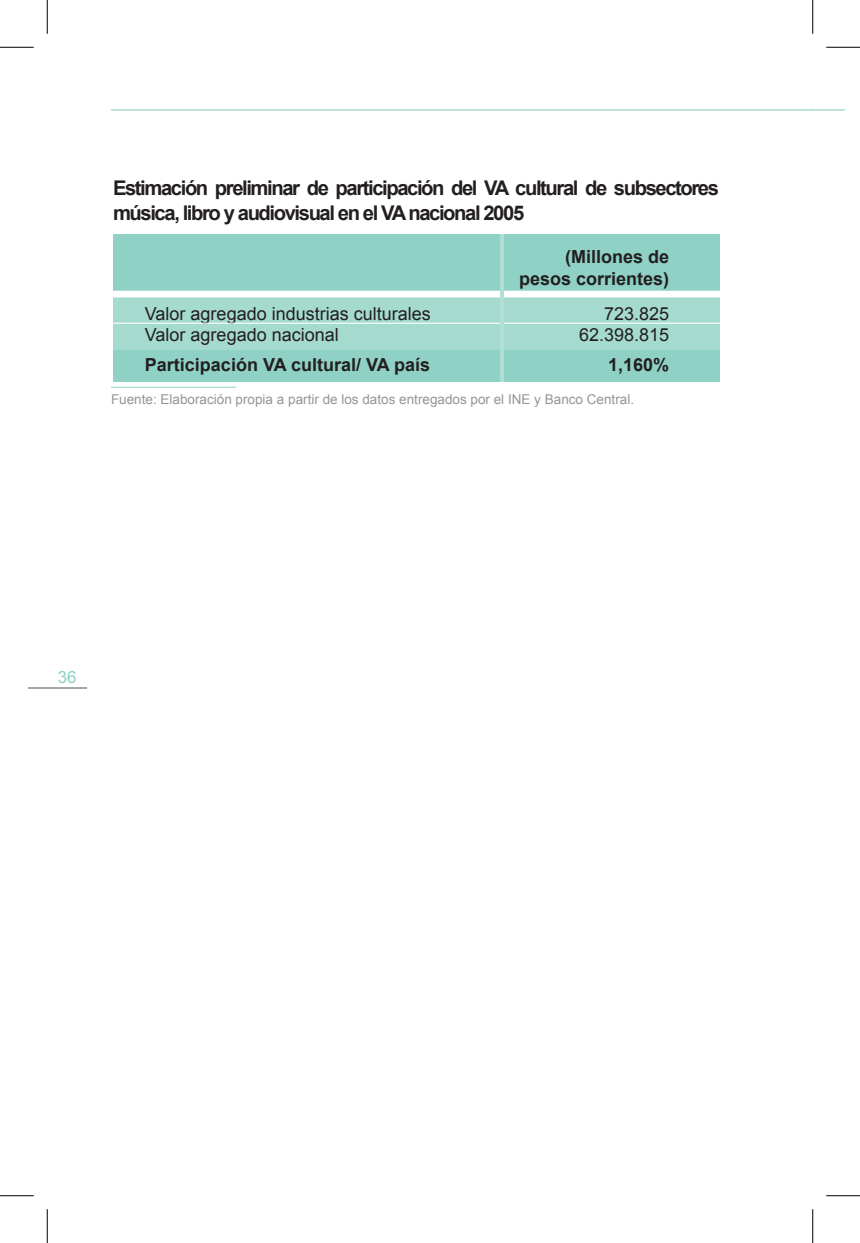
<style>
.page{position:relative;width:860px;height:1243px;background:#fff}
.page>*{position:absolute;margin:0;border:0;box-sizing:border-box;transform-origin:0 0}
.t1{font:700 20.25px/24.3px "Arial";letter-spacing:-.07em;color:#231f20}
.t2{font:18px "Arial";color:#231f20}
.t3{font:700 18px/21.6px "Arial";color:#231f20;text-align:right}
.t4{font:16.88px "Arial";color:#8fd1c5}
.t5{font:13.5px "Arial";color:#939598}
</style>
<div class="page">
<hr style="left:111px;top:109px;width:702px;height:1px;background:#8fd1c5">
<hr style="left:28px;top:687px;width:59px;height:2px;background:#939598">
<hr style="left:813px;top:109px;width:31px;height:1px;background:#8fd1c5">
<div style="left:113px;top:234px;width:606px;height:147px;background:#a5dacf"></div>
<div style="left:113px;top:234px;width:606px;height:58px;background:#8fd1c5"></div>
<div style="left:113px;top:350px;width:606px;height:31px;background:#8fd1c5"></div>
<div style="left:102px;top:291px;width:633px;height:6px;background:#fff"></div>
<hr style="left:102px;top:323px;width:633px;height:1px;background:#fff">
<hr style="left:500px;top:234px;width:3px;height:147px;background:#b1ded5">
<hr style="left:111px;top:387px;width:125px;height:1px;background:#8fd1c5">
<hr style="left:0;top:47px;width:34px;height:1px;background:#000">
<hr style="left:826px;top:47px;width:34px;height:1px;background:#000">
<hr style="left:0;top:1195px;width:34px;height:1px;background:#000">
<hr style="left:826px;top:1195px;width:34px;height:1px;background:#000">
<hr style="left:47px;top:0;width:1px;height:34px;background:#000">
<hr style="left:47px;top:1209px;width:1px;height:34px;background:#000">
<hr style="left:812px;top:0;width:1px;height:34px;background:#000">
<hr style="left:812px;top:1209px;width:1px;height:34px;background:#000">
<p class="t1" style="left:113px;top:177px;width:607px">Estimación preliminar de participación del VA cultural de subsectores música, libro y audiovisual en el VA nacional 2005</p>
<p class="t3" style="left:519px;top:246px;width:152px">(Millones de pesos corrientes)</p>
<p class="t2" style="left:145px;top:301px;width:287px">Valor agregado industrias culturales</p>
<p class="t2" style="left:604px;top:301px;width:67px">723.825</p>
<p class="t2" style="left:145px;top:323px;width:195px">Valor agregado nacional</p>
<p class="t2" style="left:579px;top:323px;width:92px">62.398.815</p>
<p class="t3" style="left:145px;top:354px;width:287px">Participación VA cultural/ VA país</p>
<p class="t3" style="left:608px;top:354px;width:63px">1,160%</p>
<p class="t5" style="left:111px;top:391px;width:525px">Fuente: Elaboración propia a partir de los datos entregados por el INE y Banco Central.</p>
<p class="t4" style="left:58px;top:665px;width:20px">36</p>
</div>
